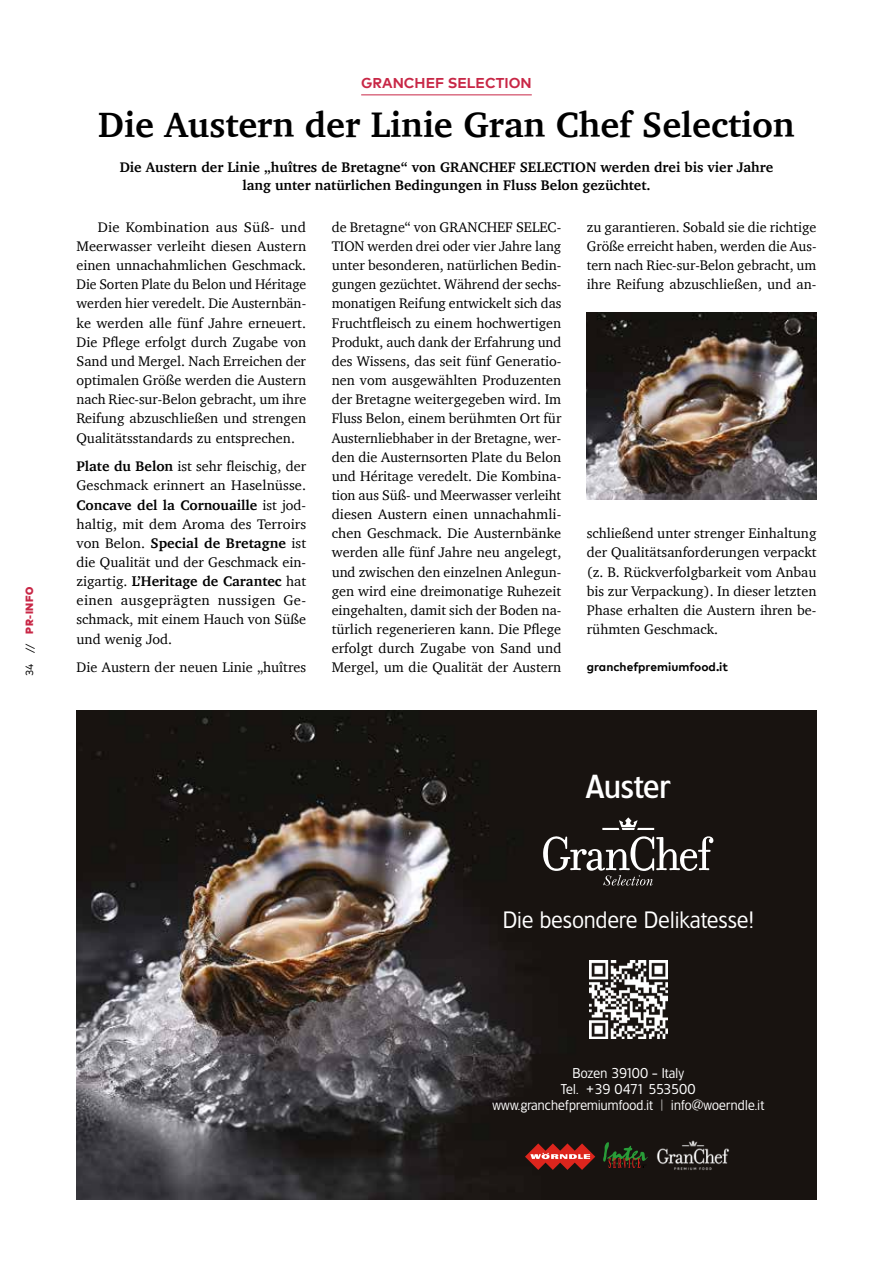
<style>
.page{position:relative;width:893px;height:1263px;background:#fff}
.page>*{position:absolute;margin:0;border:0;box-sizing:border-box;transform-origin:0 0}
.t1{font:700 36px "Charter";color:#000}
.t2{font:500 31.5px "TF Forever";letter-spacing:.005em;color:#fff}
.t3{font:22.5px "TF Forever";letter-spacing:.02em;color:#fff}
.t4{font:14.25px/19.2px "Charter";color:#000;text-align:justify}
.t5{font:700 14.25px/18px "Charter";color:#000;text-align:center}
.t6{font:700 14.25px "Mark";color:#c82746}
.t7{font:13.5px/16.2px "TF Forever";letter-spacing:.02em;color:#fff;text-align:center}
.t8{font:700 12px "Mark";color:#000}
.t9{font:10.5px "Mark Bllack";letter-spacing:.05em;color:#c82746}
.s1{font-family:"Mark";color:#000}
.s2{font-weight:700}
</style>
<div class="page">
<img style="left:77px;top:710px;width:739px;height:489px">
<svg style="left:525px;top:1143px;width:70px;height:27px"></svg>
<svg style="left:603px;top:1142px;width:45px;height:26px"></svg>
<img style="left:654px;top:1137px;width:77px;height:35px">
<img style="left:589px;top:960px;width:78px;height:78px">
<svg style="left:602px;top:817px;width:52px;height:13px"></svg>
<svg style="left:543px;top:836px;width:170px;height:49px"></svg>
<img style="left:587px;top:313px;width:229px;height:187px">
<hr style="left:361px;top:95px;width:171px;height:1px;background:#c82746">
<p class="t9" style="left:22px;top:676px;width:90px;rotate:-90deg"><span class="s1">34 //</span> PR-INFO</p>
<p class="t6" style="left:361px;top:74px;width:172px">GRANCHEF SELECTION</p>
<h1 class="t1" style="left:98px;top:93px;width:698px">Die Austern der Linie Gran Chef Selection</h1>
<p class="t5" style="left:120px;top:157px;width:655px">Die Austern der Linie „huîtres de Bretagne“ von GRANCHEF SELECTION werden drei bis vier Jahre lang unter natürlichen Bedingungen in Fluss Belon gezüchtet.</p>
<p class="t4" style="left:77px;top:217px;width:231px;text-indent:21px">Die Kombination aus Süß- und Meerwasser verleiht diesen Austern einen unnachahmlichen Geschmack.<br>Die Sorten Plate du Belon und Héritage werden hier veredelt. Die Austernbän&shy;ke werden alle fünf Jahre erneuert.<br>Die Pflege erfolgt durch Zugabe von Sand und Mergel. Nach Erreichen der optimalen Größe werden die Austern nach Riec-sur-Belon gebracht, um ihre Reifung abzuschließen und strengen Qualitätsstandards zu entsprechen.</p>
<p class="t4" style="left:77px;top:457px;width:231px"><span class="s2">Plate du Belon</span> ist sehr fleischig, der Geschmack erinnert an Haselnüsse.<br><span class="s2">Concave del la Cornouaille</span> ist jod&shy;haltig, mit dem Aroma des Terroirs von Belon. <span class="s2">Special de Bretagne</span> ist die Qualität und der Geschmack ein&shy;zigartig. <span class="s2">L’Heritage de Carantec</span> hat einen ausgeprägten nussigen Ge&shy;schmack, mit einem Hauch von Süße und wenig Jod.</p>
<p class="t4" style="left:77px;top:658px;width:231px">Die Austern der neuen Linie „huîtres</p>
<p class="t4" style="left:332px;top:217px;width:231px">de Bretagne“ von GRANCHEF SELEC-TION werden drei oder vier Jahre lang unter besonderen, natürlichen Bedin&shy;gungen gezüchtet. Während der sechs&shy;monatigen Reifung entwickelt sich das Fruchtfleisch zu einem hochwertigen Produkt, auch dank der Erfahrung und des Wissens, das seit fünf Generatio&shy;nen vom ausgewählten Produzenten der Bretagne weitergegeben wird. Im Fluss Belon, einem berühmten Ort für Austernliebhaber in der Bretagne, wer&shy;den die Austernsorten Plate du Belon und Héritage veredelt. Die Kombina&shy;tion aus Süß- und Meerwasser verleiht diesen Austern einen unnachahmli&shy;chen Geschmack. Die Austernbänke werden alle fünf Jahre neu angelegt, und zwischen den einzelnen Anlegun&shy;gen wird eine dreimonatige Ruhezeit eingehalten, damit sich der Boden na&shy;türlich regenerieren kann. Die Pflege erfolgt durch Zugabe von Sand und Mergel, um die Qualität der Austern</p>
<p class="t4" style="left:587px;top:217px;width:231px">zu garantieren. Sobald sie die richtige Größe erreicht haben, werden die Aus&shy;tern nach Riec-sur-Belon gebracht, um ihre Reifung abzuschließen, und an-</p>
<p class="t4" style="left:587px;top:524px;width:231px">schließend unter strenger Einhaltung der Qualitätsanforderungen verpackt (z. B. Rückverfolgbarkeit vom Anbau bis zur Verpackung). In dieser letzten Phase erhalten die Austern ihren be&shy;rühmten Geschmack.</p>
<p class="t8" style="left:587px;top:659px;width:143px">granchefpremiumfood.it</p>
<h2 class="t2" style="left:586px;top:768px;width:87px">Auster</h2>
<h3 class="t3" style="left:503px;top:906px;width:252px">Die besondere Delikatesse!</h3>
<p class="t7" style="left:492px;top:1064px;width:273px">Bozen 39100 - Italy<br>Tel. +39 0471 553500 www.granchefpremiumfood.it | info@woerndle.it</p>
</div>
